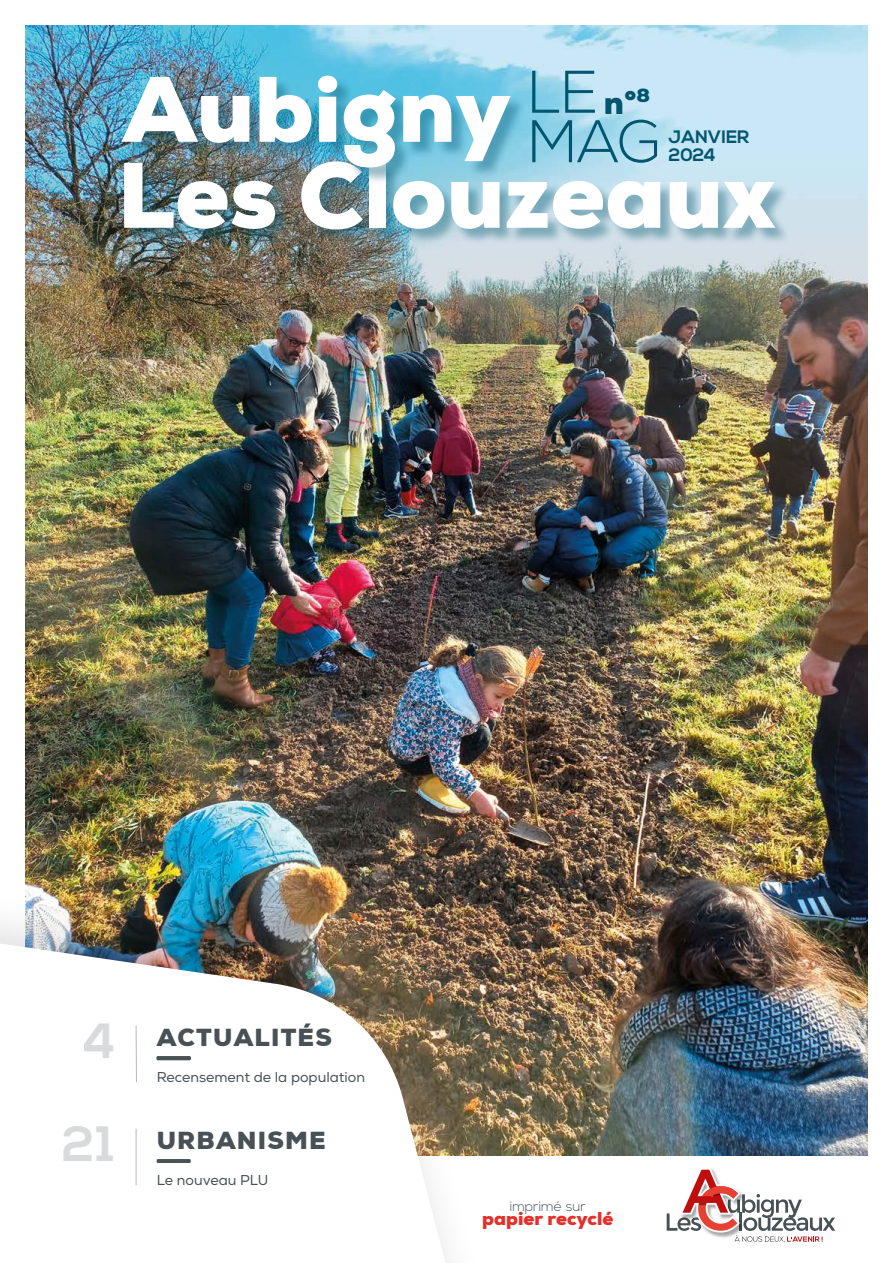
<style>
.page{position:relative;width:893px;height:1263px;background:#fff}
.page>*{position:absolute;margin:0;border:0;box-sizing:border-box;transform-origin:0 0}
.t1{font:900 90px "Nexa";color:#fff}
.t2{font:300 60px/49.5px "Nexa";color:#00566f}
.t3{font:900 31.5px "Nexa";color:#00566f}
.t4{font:900 24px "Nexa";letter-spacing:.05em;color:#485155}
.t5{font:900 18px "Nexa";color:#e62f2b}
.t6{font:700 18px/18px "Nexa";color:#00566f}
.t7{font:14.25px "Nexa";color:#485155}
.t8{font:300 13.65px "Nexa";color:#485155}
.s1{font-weight:700;font-size:49.5px}
</style>
<div class="page">
<img style="left:26px;top:26px;width:841px;height:1130px">
<svg style="left:667px;top:1169px;width:168px;height:73px"></svg>
<div style="left:125px;top:164px;width:666px;height:81px;background:#00566f;opacity:.4"></div>
<div style="left:124px;top:78px;width:402px;height:107px;background:#00566f;opacity:.4"></div>
<div style="left:0;top:859px;width:531px;height:404px;background:#000;opacity:.13"></div>
<img style="left:0;top:903px;width:517px;height:360px">
<svg style="left:157px;top:1056px;width:34px;height:4px"></svg>
<hr style="left:136px;top:1025px;width:1px;height:57px;background:#495254">
<svg style="left:157px;top:1159px;width:34px;height:4px"></svg>
<hr style="left:136px;top:1128px;width:1px;height:57px;background:#495254">
<h2 class="t2" style="left:528px;top:70px;width:135px">LE<br>MAG</h2>
<h1 class="t1" style="left:123px;top:50px;width:388px">Aubigny</h1>
<h3 class="t3" style="left:604px;top:82px;width:48px">n°<sup>8</sup></h3>
<p class="t6" style="left:669px;top:128px;width:82px">JANVIER<br>2024</p>
<h1 class="t1" style="left:118px;top:136px;width:659px">Les Clouzeaux</h1>
<h3 class="t4" style="left:83px;top:1021px;width:251px"><span class="s1">4</span> ACTUALITÉS</h3>
<p class="t7" style="left:157px;top:1069px;width:210px">Recensement de la population</p>
<h3 class="t4" style="left:61px;top:1124px;width:266px"><span class="s1">21</span> URBANISME</h3>
<p class="t7" style="left:157px;top:1172px;width:113px">Le nouveau PLU</p>
<p class="t8" style="left:510px;top:1199px;width:78px">imprimé sur</p>
<p class="t5" style="left:482px;top:1206px;width:133px">papier recyclé</p>
</div>
